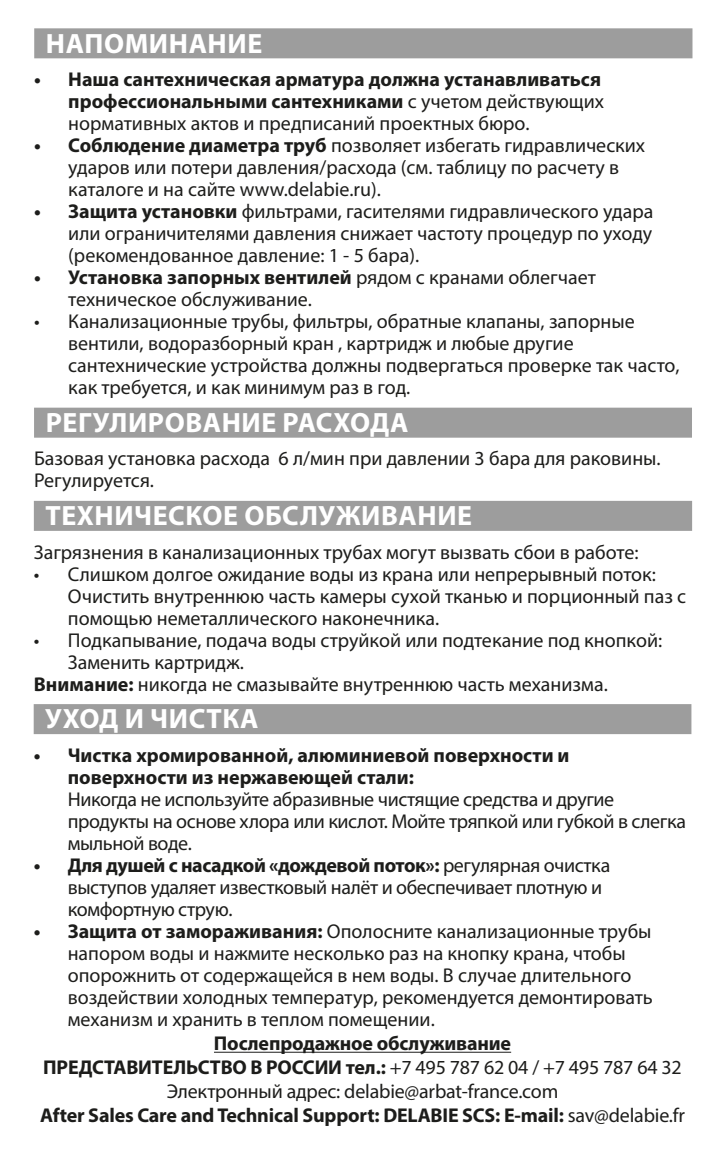
<style>
.page{position:relative;width:726px;height:1157px;background:#fff}
.page>*{position:absolute;margin:0;border:0;box-sizing:border-box;transform-origin:0 0}
.t1{font:700 28px "Myriad Pro";letter-spacing:.02em;color:#fff}
.t2{font:20px/22px "Myriad Pro";color:#1d1d1b}
.t3{font:700 20px/22px "Myriad Pro";color:#1d1d1b}
.t4{font:20px/22px "Myriad Pro";letter-spacing:-.02em;color:#1d1d1b}
.s1{font-weight:400}
.s2{font-weight:700}
</style>
<div class="page">
<div style="left:34px;top:407px;width:658px;height:30px;background:#9d9d9d"></div>
<div style="left:34px;top:501px;width:658px;height:30px;background:#9d9d9d"></div>
<div style="left:34px;top:28px;width:658px;height:30px;background:#9d9d9d"></div>
<div style="left:34px;top:704px;width:657px;height:30px;background:#9d9d9d"></div>
<hr style="left:214px;top:1051px;width:297px;height:1px;background:#1d1d1b">
<h1 class="t1" style="left:46px;top:32px;width:218px">НАПОМИНАНИЕ</h1>
<p class="t3" style="left:68px;top:70px;width:537px;text-indent:-34px">• Наша сантехническая арматура должна устанавливаться профессиональными сантехниками <span class="s1">с учетом действующих нормативных актов и предписаний проектных бюро.</span></p>
<p class="t2" style="left:68px;top:135px;width:578px;text-indent:-34px"><span class="s2">• Соблюдение диаметра труб</span> позволяет избегать гидравлических ударов или потери давления/расхода (см. таблицу по расчету в каталоге и на сайте www.delabie.ru).</p>
<p class="t2" style="left:68px;top:201px;width:586px;text-align:justify;text-indent:-34px"><span class="s2">• Защита установки</span> фильтрами, гасителями гидравлического удара или ограничителями давления снижает частоту процедур по уходу (рекомендованное давление: 1 - 5 бара).</p>
<p class="t2" style="left:68px;top:267px;width:529px;text-indent:-34px"><span class="s2">• Установка запорных вентилей</span> рядом с кранами облегчает техническое обслуживание.</p>
<p class="t2" style="left:68px;top:311px;width:613px;text-indent:-34px">• Канализационные трубы, фильтры, обратные клапаны, запорные вентили, водоразборный кран , картридж и любые другие сантехнические устройства должны подвергаться проверке так часто, как требуется, и как минимум раз в год.</p>
<h1 class="t1" style="left:46px;top:412px;width:364px">РЕГУЛИРОВАНИЕ РАСХОДА</h1>
<p class="t2" style="left:34px;top:448px;width:628px">Базовая установка расхода 6 л/мин при давлении 3 бара для раковины.<br>Регулируется.</p>
<h1 class="t1" style="left:45px;top:505px;width:428px">ТЕХНИЧЕСКОЕ ОБСЛУЖИВАНИЕ</h1>
<p class="t2" style="left:34px;top:541px;width:606px">Загрязнения в канализационных трубах могут вызвать сбои в работе:</p>
<p class="t2" style="left:68px;top:563px;width:620px;text-indent:-34px">• Слишком долгое ожидание воды из крана или непрерывный поток:<br>Очистить внутреннюю часть камеры сухой тканью и порционный паз с помощью неметаллического наконечника.</p>
<p class="t2" style="left:34px;top:629px;width:630px">• Подкапывание, подача воды струйкой или подтекание под кнопкой:</p>
<p class="t2" style="left:68px;top:651px;width:177px">Заменить картридж.</p>
<p class="t2" style="left:34px;top:673px;width:575px"><span class="s2">Внимание:</span> никогда не смазывайте внутреннюю часть механизма.</p>
<h1 class="t1" style="left:45px;top:708px;width:215px">УХОД И ЧИСТКА</h1>
<p class="t3" style="left:68px;top:745px;width:503px;text-indent:-34px">• Чистка хромированной, алюминиевой поверхности и поверхности из нержавеющей стали:</p>
<p class="t4" style="left:68px;top:789px;width:620px">Никогда не используйте абразивные чистящие средства и другие продукты на основе хлора или кислот. Мойте тряпкой или губкой в слегка мыльной воде.</p>
<p class="t4" style="left:68px;top:855px;width:544px;text-indent:-34px"><span class="s2">• Для душей с насадкой «дождевой поток»:</span> регулярная очистка выступов удаляет известковый налёт и обеспечивает плотную и комфортную струю.</p>
<p class="t2" style="left:68px;top:921px;width:586px;text-indent:-34px"><span class="s2">• Защита от замораживания:</span> Ополосните канализационные трубы напором воды и нажмите несколько раз на кнопку крана, чтобы опорожнить от содержащейся в нем воды. В случае длительного воздействии холодных температур, рекомендуется демонтировать механизм и хранить в теплом помещении.</p>
<p class="t3" style="left:40px;top:1033px;width:646px;line-height:24px;text-align:center">Послепродажное обслуживание<br>ПРЕДСТАВИТЕЛЬСТВО В РОССИИ тел.: <span class="s1">+7 495 787 62 04 / +7 495 787 64 32<br>Электронный адрес: delabie@arbat-france.com<br></span>After Sales Care and Technical Support: DELABIE SCS: E-mail: <span class="s1">sav@delabie.fr</span></p>
</div>
